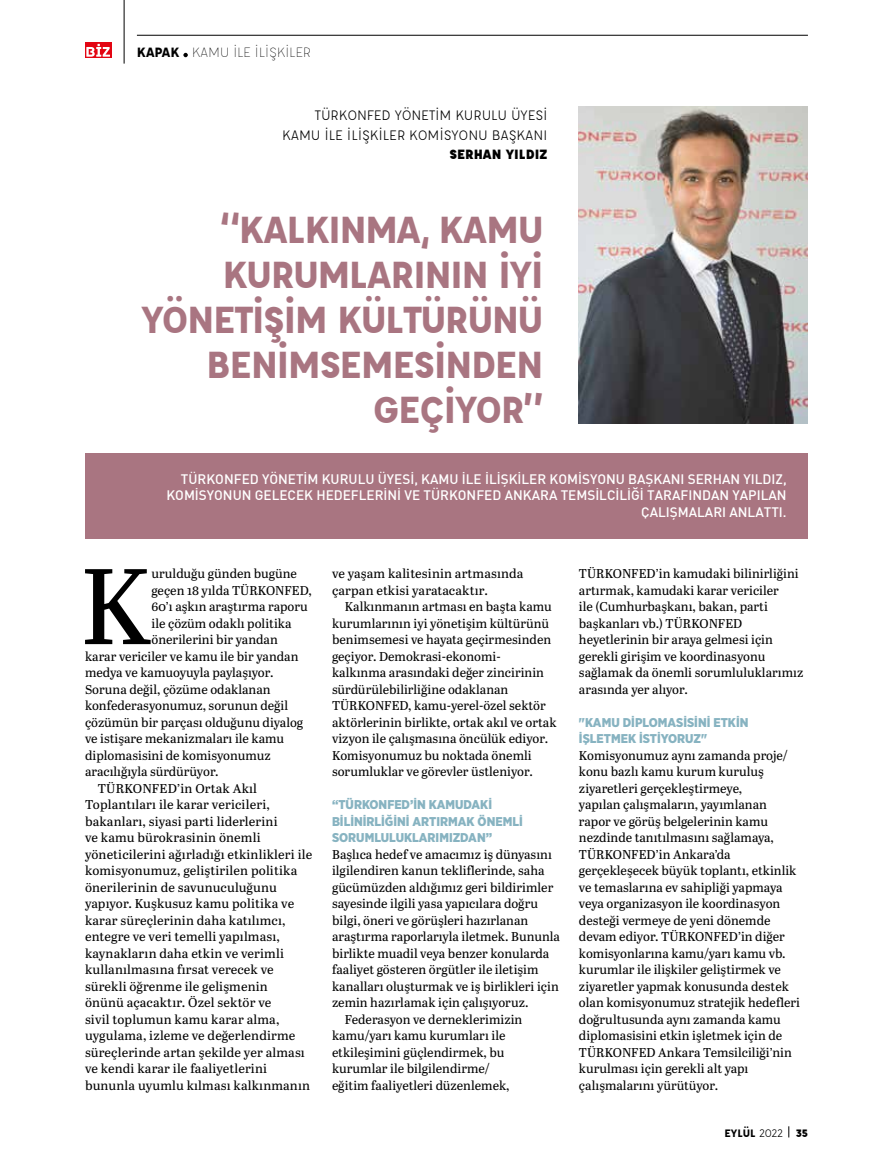
<style>
.page{position:relative;width:893px;height:1170px;background:#fff}
.page>*{position:absolute;margin:0;border:0;box-sizing:border-box;transform-origin:0 0}
.t1{font:107.1px "Abril Text";color:#000}
.t2{font:700 42px/45px "Affogato";letter-spacing:-.04em;color:#a97581;text-align:right}
.t3{font:15px/19.5px "Affogato";letter-spacing:-.01em;color:#000;text-align:right}
.t4{font:300 15px "Affogato";letter-spacing:-.02em;color:#000}
.t5{font:900 15px "Affogato";letter-spacing:-.01em;color:#000}
.t6{font:500 13.5px/16.5px "DI Nbek";color:#fff;text-align:right}
.t7{font:12.75px/16.5px "Abril Text";color:#000}
.t8{font:900 12.75px/16.5px "Gotham Narrow";color:#87b3c1}
.t9{font:700 12px "Affogato";letter-spacing:-.005em;color:#000}
.s1{font-weight:700}
.s2{font-weight:400}
.s3{font-weight:900}
</style>
<div class="page">
<img style="left:579px;top:106px;width:229px;height:317px">
<div style="left:85px;top:453px;width:723px;height:85px;background:#a97581"></div>
<svg style="left:183px;top:53px;width:5px;height:4px"></svg>
<hr style="left:137px;top:35px;width:671px;height:1px;background:#000">
<hr style="left:124px;top:0;width:1px;height:64px;background:#000">
<div style="left:85px;top:43px;width:26px;height:15px;background:#e30613"></div>
<svg style="left:86px;top:44px;width:24px;height:13px"></svg>
<p class="t4" style="left:137px;top:43px;width:176px"><span class="s1">KAPAK</span> KAMU İLE İLİŞKİLER</p>
<p class="t3" style="left:282px;top:105px;width:267px">TÜRKONFED YÖNETİM KURULU ÜYESİ<br>KAMU İLE İLİŞKİLER KOMİSYONU BAŞKANI</p>
<p class="t5" style="left:449px;top:144px;width:100px">SERHAN YILDIZ</p>
<h2 class="t2" style="left:141px;top:205px;width:404px">“KALKINMA, KAMU<br>KURUMLARININ İYİ<br>YÖNETİŞİM KÜLTÜRÜNÜ<br>BENİMSEMESİNDEN<br>GEÇİYOR”</h2>
<p class="t6" style="left:166px;top:470px;width:622px">TÜRKONFED YÖNETİM KURULU ÜYESİ, KAMU İLE İLİŞKİLER KOMİSYONU BAŞKANI SERHAN YILDIZ,<br>KOMİSYONUN GELECEK HEDEFLERİNİ VE TÜRKONFED ANKARA TEMSİLCİLİĞİ TARAFINDAN YAPILAN<br>ÇALIŞMALARI ANLATTI.</p>
<h1 class="t1" style="left:80px;top:528px;width:73px">K</h1>
<p class="t7" style="left:152px;top:564px;width:147px">urulduğu günden bugüne</p>
<p class="t7" style="left:152px;top:581px;width:162px">geçen 18 yılda TÜRKONFED,</p>
<p class="t7" style="left:152px;top:597px;width:158px">60’ı aşkın araştırma raporu</p>
<p class="t7" style="left:152px;top:614px;width:142px">ile çözüm odaklı politika</p>
<p class="t7" style="left:152px;top:630px;width:128px">önerilerini bir yandan</p>
<p class="t7" style="left:85px;top:647px;width:215px">karar vericiler ve kamu ile bir yandan</p>
<p class="t7" style="left:85px;top:663px;width:190px">medya ve kamuoyuyla paylaşıyor.</p>
<p class="t7" style="left:85px;top:680px;width:187px">Soruna değil, çözüme odaklanan</p>
<p class="t7" style="left:85px;top:696px;width:205px">konfederasyonumuz, sorunun değil</p>
<p class="t7" style="left:85px;top:713px;width:220px">çözümün bir parçası olduğunu diyalog</p>
<p class="t7" style="left:85px;top:729px;width:201px">ve istişare mekanizmaları ile kamu</p>
<p class="t7" style="left:85px;top:746px;width:187px">diplomasisini de komisyonumuz</p>
<p class="t7" style="left:85px;top:762px;width:135px">aracılığıyla sürdürüyor.</p>
<p class="t7" style="left:98px;top:779px;width:161px">TÜRKONFED’in Ortak Akıl</p>
<p class="t7" style="left:85px;top:795px;width:186px">Toplantıları ile karar vericileri,</p>
<p class="t7" style="left:85px;top:812px;width:194px">bakanları, siyasi parti liderlerini</p>
<p class="t7" style="left:85px;top:828px;width:177px">ve kamu bürokrasinin önemli</p>
<p class="t7" style="left:85px;top:845px;width:229px">yöneticilerini ağırladığı etkinlikleri ile</p>
<p class="t7" style="left:85px;top:861px;width:214px">komisyonumuz, geliştirilen politika</p>
<p class="t7" style="left:85px;top:878px;width:194px">önerilerinin de savunuculuğunu</p>
<p class="t7" style="left:85px;top:894px;width:211px">yapıyor. Kuşkusuz kamu politika ve</p>
<p class="t7" style="left:85px;top:911px;width:202px">karar süreçlerinin daha katılımcı,</p>
<p class="t7" style="left:85px;top:927px;width:196px">entegre ve veri temelli yapılması,</p>
<p class="t7" style="left:85px;top:944px;width:200px">kaynakların daha etkin ve verimli</p>
<p class="t7" style="left:85px;top:960px;width:190px">kullanılmasına fırsat verecek ve</p>
<p class="t7" style="left:85px;top:977px;width:184px">sürekli öğrenme ile gelişmenin</p>
<p class="t7" style="left:85px;top:993px;width:188px">önünü açacaktır. Özel sektör ve</p>
<p class="t7" style="left:85px;top:1010px;width:196px">sivil toplumun kamu karar alma,</p>
<p class="t7" style="left:85px;top:1026px;width:212px">uygulama, izleme ve değerlendirme</p>
<p class="t7" style="left:85px;top:1043px;width:221px">süreçlerinde artan şekilde yer alması</p>
<p class="t7" style="left:85px;top:1059px;width:184px">ve kendi karar ile faaliyetlerini</p>
<p class="t7" style="left:85px;top:1076px;width:227px">bununla uyumlu kılması kalkınmanın</p>
<p class="t7" style="left:332px;top:564px;width:193px">ve yaşam kalitesinin artmasında çarpan etkisi yaratacaktır.</p>
<p class="t7" style="left:332px;top:597px;width:226px;text-indent:13px">Kalkınmanın artması en başta kamu kurumlarının iyi yönetişim kültürünü benimsemesi ve hayata geçirmesinden geçiyor. Demokrasi-ekonomi&shy;kalkınma arasındaki değer zincirinin sürdürülebilirliğine odaklanan TÜRKONFED, kamu-yerel-özel sektör aktörlerinin birlikte, ortak akıl ve ortak vizyon ile çalışmasına öncülük ediyor.<br>Komisyonumuz bu noktada önemli sorumluklar ve görevler üstleniyor.</p>
<p class="t8" style="left:332px;top:796px;width:192px">“TÜRKONFED’İN KAMUDAKİ<br>BİLİNİRLİĞİNİ ARTIRMAK ÖNEMLİ<br>SORUMLULUKLARIMIZDAN”</p>
<p class="t7" style="left:332px;top:845px;width:221px">Başlıca hedef ve amacımız iş dünyasını</p>
<p class="t7" style="left:332px;top:861px;width:214px">ilgilendiren kanun tekliflerinde, saha</p>
<p class="t7" style="left:332px;top:878px;width:223px">gücümüzden aldığımız geri bildirimler</p>
<p class="t7" style="left:332px;top:894px;width:208px">sayesinde ilgili yasa yapıcılara doğru</p>
<p class="t7" style="left:332px;top:911px;width:198px">bilgi, öneri ve görüşleri hazırlanan</p>
<p class="t7" style="left:332px;top:927px;width:230px">araştırma raporlarıyla iletmek. Bununla</p>
<p class="t7" style="left:332px;top:944px;width:219px">birlikte muadil veya benzer konularda</p>
<p class="t7" style="left:332px;top:960px;width:208px">faaliyet gösteren örgütler ile iletişim</p>
<p class="t7" style="left:332px;top:977px;width:228px">kanalları oluşturmak ve iş birlikleri için</p>
<p class="t7" style="left:332px;top:993px;width:198px">zemin hazırlamak için çalışıyoruz.</p>
<p class="t7" style="left:345px;top:1010px;width:179px">Federasyon ve derneklerimizin</p>
<p class="t7" style="left:332px;top:1026px;width:175px">kamu/yarı kamu kurumları ile</p>
<p class="t7" style="left:332px;top:1043px;width:174px">etkileşimini güçlendirmek, bu</p>
<p class="t7" style="left:332px;top:1059px;width:159px">kurumlar ile bilgilendirme/</p>
<p class="t7" style="left:332px;top:1076px;width:179px">eğitim faaliyetleri düzenlemek,</p>
<p class="t7" style="left:579px;top:564px;width:226px">TÜRKONFED’in kamudaki bilinirliğini artırmak, kamudaki karar vericiler<br>ile (Cumhurbaşkanı, bakan, parti başkanları vb.) TÜRKONFED heyetlerinin bir araya gelmesi için gerekli girişim ve koordinasyonu sağlamak da önemli sorumluluklarımız arasında yer alıyor.</p>
<p class="t8" style="left:579px;top:713px;width:171px">"KAMU DİPLOMASİSİNİ ETKİN<br>İŞLETMEK İSTİYORUZ"</p>
<p class="t7" style="left:579px;top:746px;width:223px">Komisyonumuz aynı zamanda proje/ konu bazlı kamu kurum kuruluş ziyaretleri gerçekleştirmeye,<br>yapılan çalışmaların, yayımlanan rapor ve görüş belgelerinin kamu nezdinde tanıtılmasını sağlamaya, TÜRKONFED’in Ankara’da gerçekleşecek büyük toplantı, etkinlik ve temaslarına ev sahipliği yapmaya veya organizasyon ile koordinasyon desteği vermeye de yeni dönemde devam ediyor. TÜRKONFED’in diğer komisyonlarına kamu/yarı kamu vb. kurumlar ile ilişkiler geliştirmek ve ziyaretler yapmak konusunda destek olan komisyonumuz stratejik hedefleri doğrultusunda aynı zamanda kamu diplomasisini etkin işletmek için de TÜRKONFED Ankara Temsilciliği’nin kurulması için gerekli alt yapı çalışmalarını yürütüyor.</p>
<p class="t9" style="left:724px;top:1125px;width:85px">EYLÜL <span class="s2">2022</span> <span class="s3">35</span></p>
</div>
